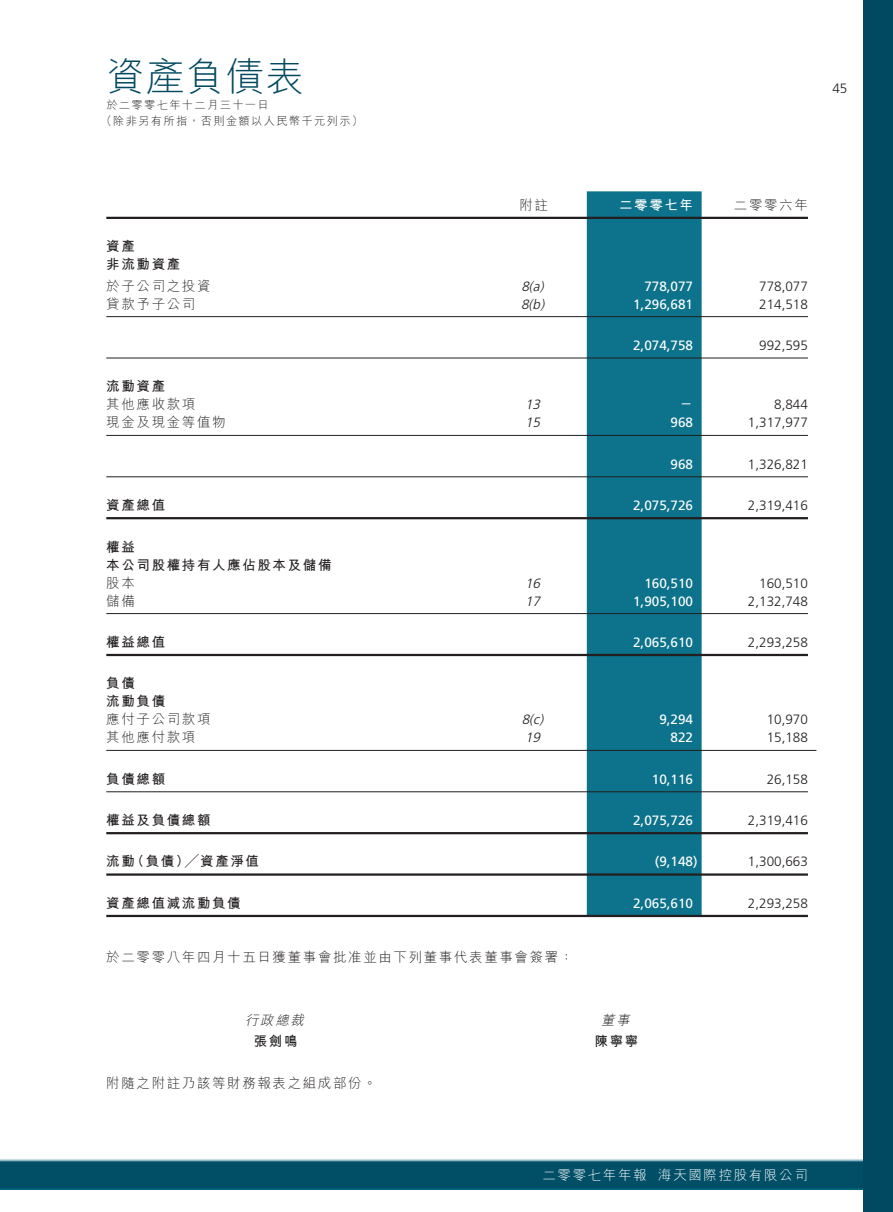
<style>
.page{position:relative;width:893px;height:1212px;background:#fff}
.page>*{position:absolute;margin:0;border:0;box-sizing:border-box;transform-origin:0 0}
.t1{font:300 39px "M Hei HK";letter-spacing:.02em;color:#004960}
.t2{font:300 13.5px "Frutiger LT Std";color:#231f20}
.t3{font:13.5px "Frutiger LT Std";color:#fff}
.t4{font:300 13.5px "M Hei HK";letter-spacing:.12em;color:#231f20}
.t5{font:700 13.5px/18px "M Hei HK";letter-spacing:.12em;color:#231f20}
.t6{font:italic 300 13.5px "Frutiger LT Std";color:#231f20}
.t7{font:300 13.5px "M Hei HK";letter-spacing:.12em;color:#fff}
.t8{font:700 13.5px "M Hei HK";letter-spacing:.12em;color:#fff}
.t9{font:italic 300 13.5px "M Hei HK";color:#231f20}
.t10{font:300 11.25px/16.5px "M Hei HK";letter-spacing:.12em;color:#231f20}
</style>
<div class="page">
<img style="left:0;top:1159px;width:863px;height:30px">
<div style="left:863px;top:0;width:30px;height:1212px;background:#004960"></div>
<div style="left:587px;top:191px;width:115px;height:724px;background:#0d728b"></div>
<hr style="left:106px;top:316px;width:702px;height:1px;background:#231f20">
<hr style="left:106px;top:435px;width:702px;height:1px;background:#231f20">
<hr style="left:106px;top:476px;width:702px;height:1px;background:#231f20">
<hr style="left:106px;top:517px;width:702px;height:2px;background:#231f20">
<hr style="left:106px;top:613px;width:702px;height:1px;background:#231f20">
<hr style="left:106px;top:654px;width:702px;height:2px;background:#231f20">
<hr style="left:106px;top:791px;width:702px;height:1px;background:#231f20">
<hr style="left:106px;top:832px;width:702px;height:2px;background:#231f20">
<hr style="left:106px;top:873px;width:702px;height:3px;background:#231f20">
<hr style="left:106px;top:915px;width:702px;height:2px;background:#231f20">
<hr style="left:106px;top:750px;width:710px;height:1px;background:#231f20">
<hr style="left:106px;top:217px;width:702px;height:2px;background:#231f20">
<hr style="left:106px;top:358px;width:702px;height:1px;background:#231f20">
<h1 class="t1" style="left:106px;top:62px;width:200px">資產負債表</h1>
<p class="t10" style="left:101px;top:98px;width:264px;text-indent:6px">於二零零七年十二月三十一日<br>（除非另有所指，否則金額以人民幣千元列示）</p>
<p class="t2" style="left:832px;top:83px;width:16px">45</p>
<p class="t4" style="left:519px;top:200px;width:30px">附註</p>
<p class="t8" style="left:619px;top:200px;width:75px">二零零七年</p>
<p class="t4" style="left:734px;top:200px;width:75px">二零零六年</p>
<p class="t5" style="left:106px;top:239px;width:75px">資產<br>非流動資產</p>
<p class="t4" style="left:106px;top:280px;width:106px">於子公司之投資</p>
<p class="t6" style="left:521px;top:280px;width:27px">8(a)</p>
<p class="t3" style="left:644px;top:280px;width:50px">778,077</p>
<p class="t2" style="left:759px;top:280px;width:50px">778,077</p>
<p class="t4" style="left:106px;top:298px;width:91px">貸款予子公司</p>
<p class="t6" style="left:521px;top:298px;width:27px">8(b)</p>
<p class="t3" style="left:633px;top:298px;width:62px">1,296,681</p>
<p class="t2" style="left:759px;top:298px;width:50px">214,518</p>
<p class="t3" style="left:633px;top:340px;width:62px">2,074,758</p>
<p class="t2" style="left:759px;top:340px;width:50px">992,595</p>
<p class="t5" style="left:106px;top:379px;width:60px">流動資產</p>
<p class="t4" style="left:106px;top:399px;width:91px">其他應收款項</p>
<p class="t6" style="left:525px;top:399px;width:19px">13</p>
<p class="t8" style="left:680px;top:399px;width:15px">－</p>
<p class="t2" style="left:774px;top:399px;width:35px">8,844</p>
<p class="t4" style="left:106px;top:417px;width:121px">現金及現金等值物</p>
<p class="t6" style="left:525px;top:417px;width:19px">15</p>
<p class="t3" style="left:671px;top:417px;width:24px">968</p>
<p class="t2" style="left:748px;top:417px;width:62px">1,317,977</p>
<p class="t3" style="left:671px;top:459px;width:24px">968</p>
<p class="t2" style="left:748px;top:459px;width:62px">1,326,821</p>
<p class="t5" style="left:106px;top:498px;width:60px">資產總值</p>
<p class="t3" style="left:633px;top:500px;width:62px">2,075,726</p>
<p class="t2" style="left:748px;top:500px;width:62px">2,319,416</p>
<p class="t5" style="left:106px;top:539px;width:227px">權益<br>本公司股權持有人應佔股本及儲備</p>
<p class="t4" style="left:106px;top:577px;width:30px">股本</p>
<p class="t6" style="left:525px;top:577px;width:19px">16</p>
<p class="t3" style="left:644px;top:577px;width:50px">160,510</p>
<p class="t2" style="left:759px;top:577px;width:50px">160,510</p>
<p class="t4" style="left:106px;top:595px;width:30px">儲備</p>
<p class="t6" style="left:525px;top:595px;width:19px">17</p>
<p class="t3" style="left:633px;top:595px;width:62px">1,905,100</p>
<p class="t2" style="left:748px;top:595px;width:62px">2,132,748</p>
<p class="t5" style="left:106px;top:635px;width:60px">權益總值</p>
<p class="t3" style="left:633px;top:637px;width:62px">2,065,610</p>
<p class="t2" style="left:748px;top:637px;width:62px">2,293,258</p>
<p class="t5" style="left:106px;top:676px;width:60px">負債<br>流動負債</p>
<p class="t4" style="left:106px;top:714px;width:106px">應付子公司款項</p>
<p class="t6" style="left:522px;top:714px;width:26px">8(c)</p>
<p class="t3" style="left:659px;top:714px;width:35px">9,294</p>
<p class="t2" style="left:767px;top:714px;width:43px">10,970</p>
<p class="t4" style="left:106px;top:732px;width:91px">其他應付款項</p>
<p class="t6" style="left:525px;top:732px;width:19px">19</p>
<p class="t3" style="left:671px;top:732px;width:24px">822</p>
<p class="t2" style="left:767px;top:732px;width:43px">15,188</p>
<p class="t5" style="left:106px;top:771px;width:60px">負債總額</p>
<p class="t3" style="left:652px;top:773px;width:43px">10,116</p>
<p class="t2" style="left:767px;top:773px;width:43px">26,158</p>
<p class="t5" style="left:106px;top:813px;width:106px">權益及負債總額</p>
<p class="t3" style="left:633px;top:815px;width:62px">2,075,726</p>
<p class="t2" style="left:748px;top:815px;width:62px">2,319,416</p>
<p class="t5" style="left:106px;top:854px;width:154px">流動（負債）╱資產淨值</p>
<p class="t3" style="left:655px;top:856px;width:44px">(9,148)</p>
<p class="t2" style="left:748px;top:856px;width:62px">1,300,663</p>
<p class="t5" style="left:106px;top:895px;width:136px">資產總值減流動負債</p>
<p class="t3" style="left:633px;top:898px;width:62px">2,065,610</p>
<p class="t2" style="left:748px;top:898px;width:62px">2,293,258</p>
<p class="t4" style="left:106px;top:951px;width:468px">於二零零八年四月十五日獲董事會批准並由下列董事代表董事會簽署：</p>
<p class="t9" style="left:245px;top:1014px;width:63px">行政總裁</p>
<p class="t9" style="left:601px;top:1014px;width:33px">董事</p>
<p class="t5" style="left:254px;top:1033px;width:45px">張劍鳴</p>
<p class="t5" style="left:595px;top:1033px;width:45px">陳寧寧</p>
<p class="t4" style="left:106px;top:1077px;width:272px">附隨之附註乃該等財務報表之組成部份。</p>
<p class="t7" style="left:542px;top:1169px;width:267px">二零零七年年報 海天國際控股有限公司</p>
</div>
